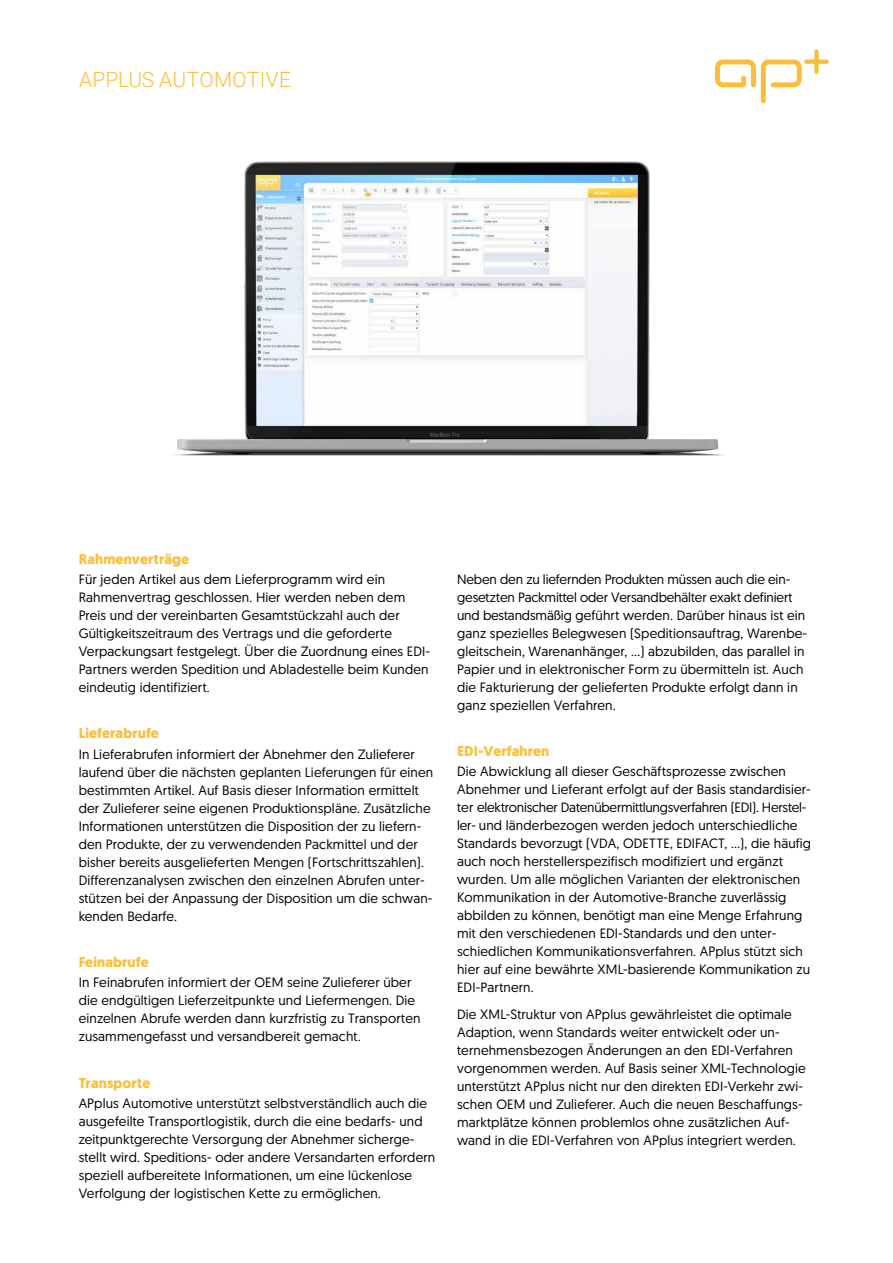
<style>
.page{position:relative;width:893px;height:1263px;background:#fff}
.page>*{position:absolute;margin:0;border:0;box-sizing:border-box;transform-origin:0 0}
.t1{font:300 21px "Roboto";letter-spacing:.015em;color:#fabf3b}
.t2{font:700 14.25px "Geomanist";letter-spacing:.01em;color:#fabf3b}
.t3{font:13.5px/18px "Geomanist";letter-spacing:.01em;color:#000}
</style>
<div class="page">
<img style="left:175px;top:103px;width:590px;height:353px">
<svg style="left:715px;top:49px;width:114px;height:54px"></svg>
<h1 class="t1" style="left:79px;top:65px;width:214px">APPLUS AUTOMOTIVE</h1>
<p class="t2" style="left:79px;top:549px;width:112px">Rahmenverträge</p>
<p class="t3" style="left:79px;top:570px;width:353px">Für jeden Artikel aus dem Lieferprogramm wird ein Rahmenvertrag geschlossen. Hier werden neben dem Preis und der vereinbarten Gesamtstückzahl auch der Gültigkeitszeitraum des Vertrags und die geforderte Verpackungsart festgelegt. Über die Zuordnung eines EDI-Partners werden Spedition und Abladestelle beim Kunden eindeutig identifiziert.</p>
<p class="t2" style="left:79px;top:724px;width:82px">Lieferabrufe</p>
<p class="t3" style="left:79px;top:744px;width:356px">In Lieferabrufen informiert der Abnehmer den Zulieferer laufend über die nächsten geplanten Lieferungen für einen bestimmten Artikel. Auf Basis dieser Information ermittelt der Zulieferer seine eigenen Produktionspläne. Zusätzliche Informationen unterstützen die Disposition der zu liefern&shy;den Produkte, der zu verwendenden Packmittel und der bisher bereits ausgelieferten Mengen (Fortschrittszahlen).<br>Differenzanalysen zwischen den einzelnen Abrufen unter&shy;stützen bei der Anpassung der Disposition um die schwan&shy;kenden Bedarfe.</p>
<p class="t2" style="left:79px;top:953px;width:71px">Feinabrufe</p>
<p class="t3" style="left:79px;top:973px;width:343px">In Feinabrufen informiert der OEM seine Zulieferer über die endgültigen Lieferzeitpunkte und Liefermengen. Die einzelnen Abrufe werden dann kurzfristig zu Transporten zusammengefasst und versandbereit gemacht.</p>
<p class="t2" style="left:79px;top:1073px;width:73px">Transporte</p>
<p class="t3" style="left:79px;top:1094px;width:358px">APplus Automotive unterstützt selbstverständlich auch die ausgefeilte Transportlogistik, durch die eine bedarfs- und zeitpunktgerechte Versorgung der Abnehmer sicherge&shy;stellt wird. Speditions- oder andere Versandarten erfordern speziell aufbereitete Informationen, um eine lückenlose Verfolgung der logistischen Kette zu ermöglichen.</p>
<p class="t3" style="left:457px;top:569px;width:352px">Neben den zu liefernden Produkten müssen auch die ein&shy;gesetzten Packmittel oder Versandbehälter exakt definiert und bestandsmäßig geführt werden. Darüber hinaus ist ein ganz spezielles Belegwesen (Speditionsauftrag, Warenbe&shy;gleitschein, Warenanhänger, ...) abzubilden, das parallel in Papier und in elektronischer Form zu übermitteln ist. Auch die Fakturierung der gelieferten Produkte erfolgt dann in ganz speziellen Verfahren.</p>
<p class="t2" style="left:457px;top:742px;width:94px">EDI-Verfahren</p>
<p class="t3" style="left:457px;top:762px;width:355px">Die Abwicklung all dieser Geschäftsprozesse zwischen Abnehmer und Lieferant erfolgt auf der Basis standardisier&shy;ter elektronischer Datenübermittlungsverfahren (EDI). Herstel&shy;ler- und länderbezogen werden jedoch unterschiedliche Standards bevorzugt (VDA, ODETTE, EDIFACT, ...), die häufig auch noch herstellerspezifisch modifiziert und ergänzt wurden. Um alle möglichen Varianten der elektronischen Kommunikation in der Automotive-Branche zuverlässig abbilden zu können, benötigt man eine Menge Erfahrung mit den verschiedenen EDI-Standards und den unter&shy;schiedlichen Kommunikationsverfahren. APplus stützt sich hier auf eine bewährte XML-basierende Kommunikation zu EDI-Partnern.</p>
<p class="t3" style="left:457px;top:1005px;width:350px">Die XML-Struktur von APplus gewährleistet die optimale Adaption, wenn Standards weiter entwickelt oder un&shy;ternehmensbezogen Änderungen an den EDI-Verfahren vorgenommen werden. Auf Basis seiner XML-Technologie unterstützt APplus nicht nur den direkten EDI-Verkehr zwi&shy;schen OEM und Zulieferer. Auch die neuen Beschaffungs&shy;marktplätze können problemlos ohne zusätzlichen Auf&shy;wand in die EDI-Verfahren von APplus integriert werden.</p>
</div>
